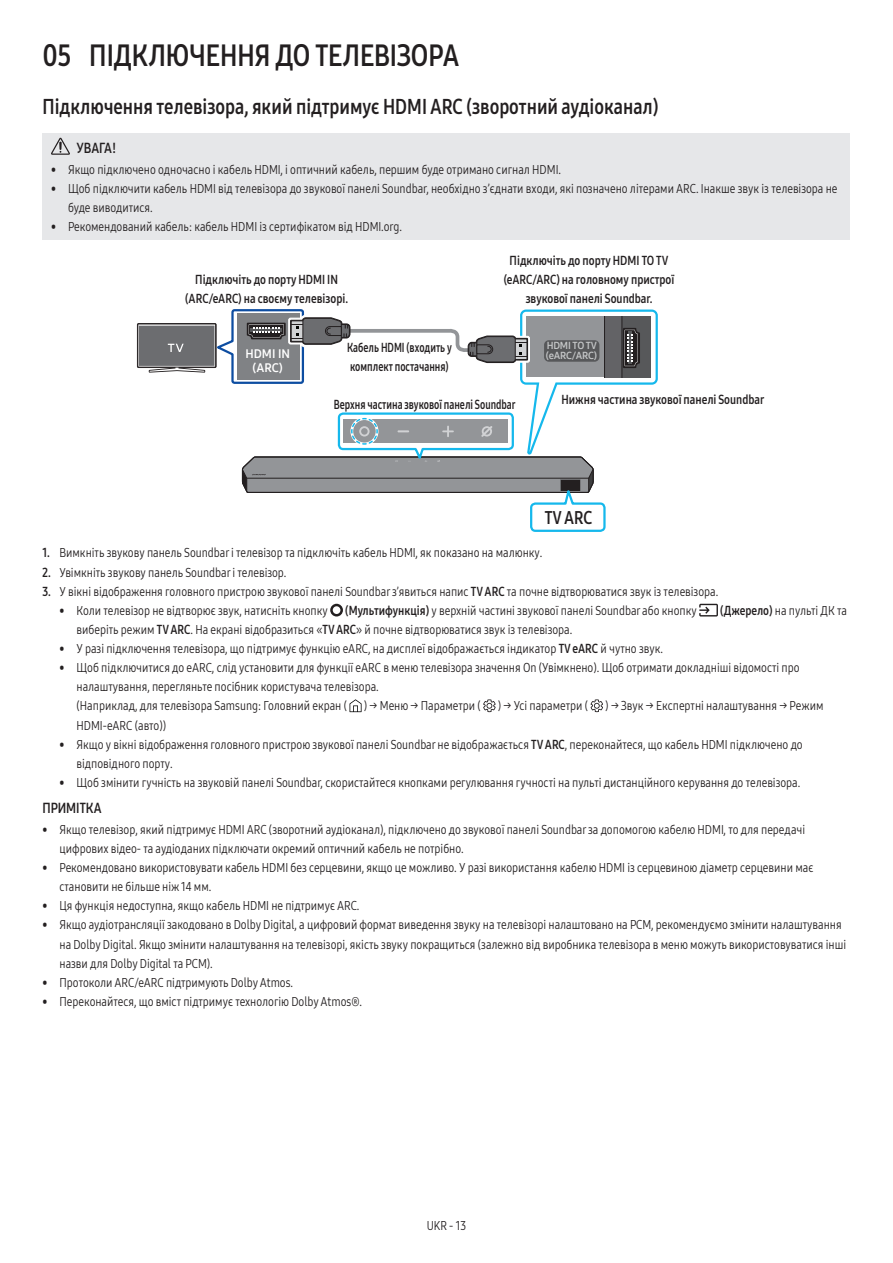
<style>
.page{position:relative;width:893px;height:1263px;background:#fff}
.page>*{position:absolute;margin:0;border:0;box-sizing:border-box;transform-origin:0 0}
.t1{font:30px "Samsung One 700 C";color:#231f20;scale:.9 1}
.t2{font:21px "Samsung One 700 C";color:#231f20;scale:.9 1}
.t3{font:18px "Samsung One 700 C";color:#231f20;scale:.9 1}
.t4{font:14.25px "Samsung One 700 C";color:#231f20;scale:.9 1}
.t5{font:12.75px/19.2px "Samsung One 400 C";color:#231f20;scale:.9 1}
.t6{font:12.75px/19.2px "Samsung One 700 C";color:#231f20;text-align:center;scale:.9 1}
.t7{font:12.75px/19.2px "Samsung One 700 C";color:#231f20;scale:.8 1}
.t8{font:12.15px/14.5px "Samsung One 700";color:#fff;text-align:center}
.t9{font:10.05px/10.1px "Samsung One 700";letter-spacing:-.025em;color:#c5c7c8}
.s1{font-family:"Samsung One 700 C"}
</style>
<div class="page">
<div style="left:43px;top:133px;width:807px;height:107px;background:#e6e7e9"></div>
<svg style="left:137px;top:309px;width:521px;height:223px"></svg>
<svg style="left:330px;top:604px;width:13px;height:12px"></svg>
<svg style="left:699px;top:604px;width:19px;height:12px"></svg>
<svg style="left:350px;top:699px;width:12px;height:13px"></svg>
<svg style="left:483px;top:699px;width:13px;height:13px"></svg>
<svg style="left:591px;top:699px;width:12px;height:13px"></svg>
<svg style="left:51px;top:138px;width:19px;height:17px"></svg>
<h1 class="t1" style="left:43px;top:35px;width:464px">05 ПІДКЛЮЧЕННЯ ДО ТЕЛЕВІЗОРА</h1>
<h2 class="t2" style="left:43px;top:93px;width:686px">Підключення телевізора, який підтримує HDMI ARC (зворотний аудіоканал)</h2>
<p class="t4" style="left:77px;top:138px;width:46px">УВАГА!</p>
<p class="t5" style="left:51px;top:160px;width:568px">• Якщо підключено одночасно і кабель HDMI, і оптичний кабель, першим буде отримано сигнал HDMI.</p>
<p class="t5" style="left:68px;top:179px;width:856px;text-indent:-17px">• Щоб підключити кабель HDMI від телевізора до звукової панелі Soundbar, необхідно з’єднати входи, які позначено літерами ARC. Інакше звук із телевізора не буде виводитися.</p>
<p class="t5" style="left:51px;top:217px;width:391px">• Рекомендований кабель: кабель HDMI із сертифікатом від HDMI.org.</p>
<p class="t6" style="left:185px;top:270px;width:182px">Підключіть до порту HDMI IN (ARC/eARC) на своєму телевізорі.</p>
<p class="t6" style="left:504px;top:251px;width:191px">Підключіть до порту HDMI TO TV (eARC/ARC) на головному пристрої звукової панелі Soundbar.</p>
<p class="t7" style="left:347px;top:337px;width:133px">Кабель HDMI (входить у комплект постачання)</p>
<p class="t7" style="left:334px;top:395px;width:229px">Верхня частина звукової панелі Soundbar</p>
<p class="t8" style="left:245px;top:346px;width:46px">HDMI IN (ARC)</p>
<p class="t9" style="left:546px;top:341px;width:53px">HDMI TO TV (eARC/ARC)</p>
<p class="t6" style="left:561px;top:390px;width:227px">Нижня частина звукової панелі Soundbar</p>
<h3 class="t3" style="left:545px;top:505px;width:54px">TV ARC</h3>
<p class="t5" style="left:43px;top:543px;width:557px"><span class="s1">1.</span> Вимкніть звукову панель Soundbar і телевізор та підключіть кабель HDMI, як показано на малюнку.</p>
<p class="t5" style="left:43px;top:562px;width:273px"><span class="s1">2.</span> Увімкніть звукову панель Soundbar і телевізор.</p>
<p class="t5" style="left:43px;top:581px;width:752px"><span class="s1">3.</span> У вікні відображення головного пристрою звукової панелі Soundbar з’явиться напис <span class="s1">TV ARC</span> та почне відтворюватися звук із телевізора.</p>
<p class="t5" style="left:60px;top:601px;width:300px">• Коли телевізор не відтворює звук, натисніть кнопку</p>
<p class="t5" style="left:345px;top:601px;width:392px"><span class="s1">(Мультифункція)</span> у верхній частині звукової панелі Soundbar або кнопку</p>
<p class="t5" style="left:720px;top:601px;width:142px"><span class="s1">(Джерело)</span> на пульті ДК та</p>
<p class="t5" style="left:77px;top:620px;width:552px">виберіть режим <span class="s1">TV ARC</span>. На екрані відобразиться «<span class="s1">TV ARC</span>» й почне відтворюватися звук із телевізора.</p>
<p class="t5" style="left:60px;top:639px;width:672px">• У разі підключення телевізора, що підтримує функцію eARC, на дисплеї відображається індикатор <span class="s1">TV eARC</span> й чутно звук.</p>
<p class="t5" style="left:77px;top:658px;width:805px;text-indent:-17px">• Щоб підключитися до eARC, слід установити для функції eARC в меню телевізора значення On (Увімкнено). Щоб отримати докладніші відомості про налаштування, перегляньте посібник користувача телевізора.<br>(Наприклад, для телевізора Samsung: Головний екран (</p>
<p class="t5" style="left:364px;top:696px;width:132px">) → Меню → Параметри (</p>
<p class="t5" style="left:498px;top:696px;width:102px">) → Усі параметри (</p>
<p class="t5" style="left:605px;top:696px;width:244px">) → Звук → Експертні налаштування → Режим</p>
<p class="t5" style="left:77px;top:715px;width:101px">HDMI-eARC (авто))</p>
<p class="t5" style="left:77px;top:734px;width:808px;text-indent:-17px">• Якщо у вікні відображення головного пристрою звукової панелі Soundbar не відображається <span class="s1">TV ARC</span>, переконайтеся, що кабель HDMI підключено до відповідного порту.</p>
<p class="t5" style="left:60px;top:773px;width:825px">• Щоб змінити гучність на звуковій панелі Soundbar, скористайтеся кнопками регулювання гучності на пульті дистанційного керування до телевізора.</p>
<p class="t4" style="left:43px;top:798px;width:67px">ПРИМІТКА</p>
<p class="t5" style="left:60px;top:820px;width:830px;text-indent:-17px">• Якщо телевізор, який підтримує HDMI ARC (зворотний аудіоканал), підключено до звукової панелі Soundbar за допомогою кабелю HDMI, то для передачі цифрових відео- та аудіоданих підключати окремий оптичний кабель не потрібно.</p>
<p class="t5" style="left:60px;top:858px;width:839px;text-indent:-17px">• Рекомендовано використовувати кабель HDMI без серцевини, якщо це можливо. У разі використання кабелю HDMI із серцевиною діаметр серцевини має становити не більше ніж 14 мм.</p>
<p class="t5" style="left:43px;top:896px;width:354px">• Ця функція недоступна, якщо кабель HDMI не підтримує ARC.</p>
<p class="t5" style="left:60px;top:915px;width:875px;text-indent:-17px">• Якщо аудіотрансляції закодовано в Dolby Digital, а цифровий формат виведення звуку на телевізорі налаштовано на PCM, рекомендуємо змінити налаштування на Dolby Digital. Якщо змінити налаштування на телевізорі, якість звуку покращиться (залежно від виробника телевізора в меню можуть використовуватися інші назви для Dolby Digital та PCM).</p>
<p class="t5" style="left:43px;top:973px;width:280px">• Протоколи ARC/eARC підтримують Dolby Atmos.</p>
<p class="t5" style="left:43px;top:992px;width:357px">• Переконайтеся, що вміст підтримує технологію Dolby Atmos®.</p>
<p class="t5" style="left:427px;top:1216px;width:45px">UKR - 13</p>
</div>
